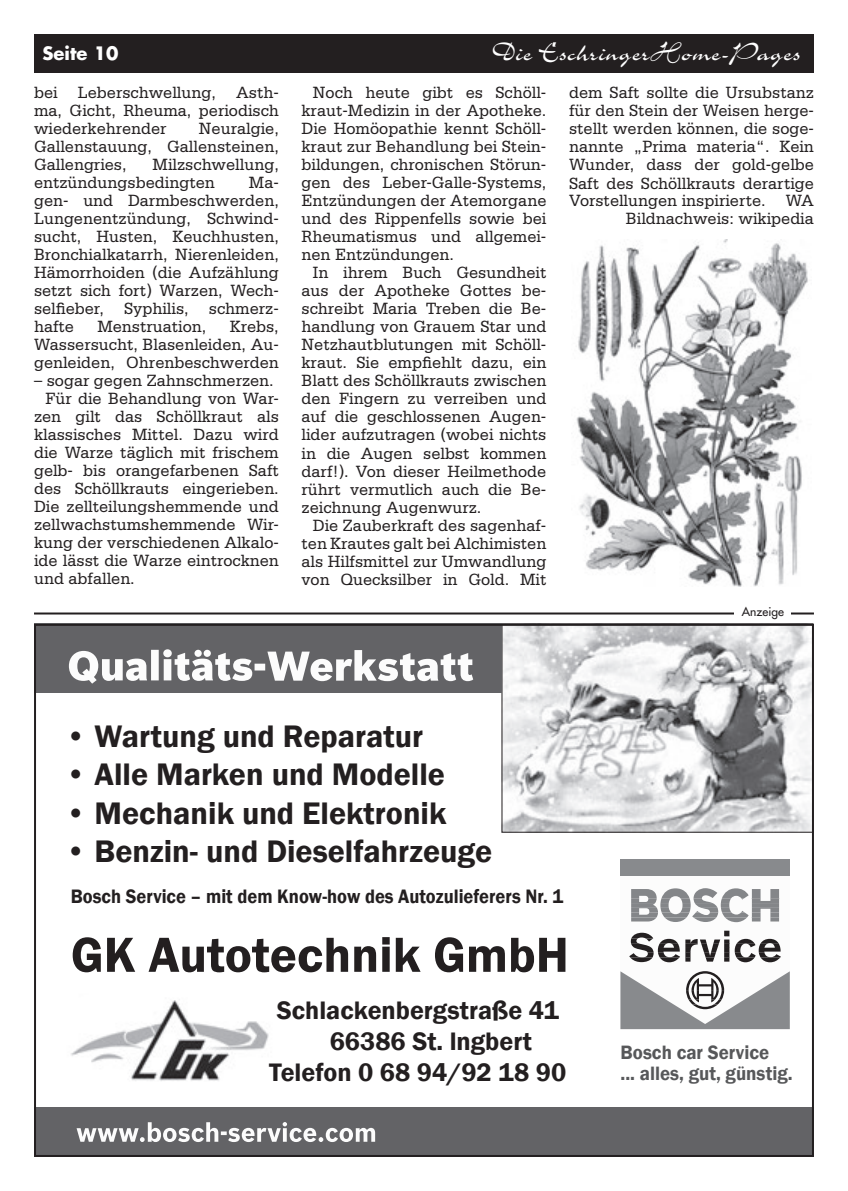
<style>
.page{position:relative;width:848px;height:1191px;background:#fff}
.page>*{position:absolute;margin:0;border:0;box-sizing:border-box;transform-origin:0 0}
.t1{font:600 51px "Franklin Gothic";color:#231f20}
.t2{font:600 32px "Franklin Gothic";color:#231f20}
.t3{font:29px "Charme LT";color:#fff}
.t4{font:600 26px "Franklin Gothic";color:#231f20}
.t5{font:600 20px "Franklin Gothic";color:#231f20;scale:.93 1}
.Grundtext{font:600 19.8px "Franklin Gothic";color:#57585a;scale:.95 1}
.t6{font:700 18px "Futura LT";color:#fff}
.Grundtext-2{font:17.2px/18px "Serifa LT";color:#231f20;text-align:justify;scale:.95 1}
.t7{font:12px "Futura LT";color:#231f20}
</style>
<div class="page">
<div style="left:34px;top:34px;width:780px;height:38px;background:#231f20"></div>
<svg style="left:503px;top:627px;width:308px;height:203px"></svg>
<div style="left:34px;top:624px;width:468px;height:69px;background:#636366"></div>
<svg style="left:69px;top:649px;width:404px;height:34px"></svg>
<div style="left:34px;top:1107px;width:779px;height:50px;background:#636366"></div>
<svg style="left:77px;top:1122px;width:298px;height:20px"></svg>
<svg style="left:631px;top:888px;width:148px;height:34px"></svg>
<svg style="left:629px;top:930px;width:152px;height:32px"></svg>
<svg style="left:620px;top:971px;width:169px;height:58px"></svg>
<div style="left:620px;top:859px;width:169px;height:17px;background:#888a8d"></div>
<svg style="left:71px;top:1000px;width:198px;height:81px"></svg>
<hr style="left:34px;top:612px;width:780px;height:2px;background:#231f20">
<div style="left:734px;top:607px;width:57px;height:13px;background:#fff"></div>
<img style="left:576px;top:240px;width:232px;height:347px">
<p class="t6" style="left:43px;top:42px;width:77px">Seite 10</p>
<p class="t3" style="left:492px;top:38px;width:310px">Die EschringerHome-Pages</p>
<p class="Grundtext-2" style="left:34px;top:84px;width:259px">bei Leberschwellung, Asth&shy;ma, Gicht, Rheuma, periodisch wiederkehrender</p>
<p class="Grundtext-2" style="left:34px;top:120px;width:259px;text-indent:165px">Neuralgie, Gallenstauung, Gallensteinen, Gallengries,</p>
<p class="Grundtext-2" style="left:34px;top:156px;width:259px;text-indent:119px">Milzschwellung, entzündungsbedingten</p>
<p class="Grundtext-2" style="left:34px;top:174px;width:259px;text-indent:215px">Ma&shy;gen- und Darmbeschwerden, Lungenentzündung, Schwind&shy;sucht, Husten, Keuchhusten, Bronchialkatarrh, Nierenleiden, Hämorrhoiden (die Aufzählung setzt sich fort) Warzen, Wech&shy;selfieber, Syphilis, schmerz&shy;hafte</p>
<p class="Grundtext-2" style="left:34px;top:318px;width:259px;text-indent:196px">Krebs, Wassersucht, Blasenleiden, Au&shy;genleiden, Ohrenbeschwerden</p>
<p class="Grundtext-2" style="left:34px;top:372px;width:254px">– sogar gegen Zahnschmerzen.</p>
<p class="Grundtext-2" style="left:34px;top:390px;width:259px;text-indent:11px">Für die Behandlung von War&shy;zen gilt das Schöllkraut als klassisches Mittel. Dazu wird die Warze täglich mit frischem gelb- bis orangefarbenen Saft des Schöllkrauts eingerieben.<br>Die zellteilungshemmende und zellwachstumshemmende Wir&shy;kung der verschiedenen Alkalo&shy;ide lässt die Warze eintrocknen und abfallen.</p>
<p class="Grundtext-2" style="left:97px;top:318px;width:116px">Menstruation,</p>
<p class="Grundtext-2" style="left:301px;top:84px;width:259px;text-indent:11px">Noch heute gibt es Schöll&shy;kraut-Medizin in der Apotheke.<br>Die Homöopathie kennt Schöll&shy;kraut zur Behandlung bei Stein&shy;bildungen, chronischen Störun&shy;gen des Leber-Galle-Systems, Entzündungen der Atemorgane und des Rippenfells sowie bei Rheumatismus und allgemei&shy;nen Entzündungen.</p>
<p class="Grundtext-2" style="left:301px;top:264px;width:259px;text-indent:11px">In ihrem Buch Gesundheit aus der Apotheke Gottes be&shy;schreibt Maria Treben die Be&shy;handlung von Grauem Star und Netzhautblutungen mit Schöll&shy;kraut. Sie empfiehlt dazu, ein Blatt des Schöllkrauts zwischen den Fingern zu verreiben und auf die geschlossenen Augen&shy;lider aufzutragen (wobei nichts in die Augen selbst kommen darf!). Von dieser Heilmethode rührt vermutlich auch die Be&shy;zeichnung Augenwurz.</p>
<p class="Grundtext-2" style="left:301px;top:516px;width:259px;text-indent:11px">Die Zauberkraft des sagenhaf&shy;ten Krautes galt bei Alchimisten als Hilfsmittel zur Umwandlung von Quecksilber in Gold. Mit</p>
<p class="Grundtext-2" style="left:569px;top:84px;width:259px">dem Saft sollte die Ursubstanz für den Stein der Weisen herge&shy;stellt werden können, die soge&shy;nannte „Prima materia“. Kein Wunder, dass der gold-gelbe Saft des Schöllkrauts derartige Vorstellungen inspirierte. WA</p>
<p class="Grundtext-2" style="left:626px;top:210px;width:199px">Bildnachweis: wikipedia</p>
<p class="t7" style="left:741px;top:604px;width:44px">Anzeige</p>
<p class="t2" style="left:65px;top:716px;width:359px">• Wartung und Reparatur</p>
<p class="t2" style="left:65px;top:755px;width:381px">• Alle Marken und Modelle</p>
<p class="t2" style="left:65px;top:793px;width:383px">• Mechanik und Elektronik</p>
<p class="t2" style="left:65px;top:831px;width:429px">• Benzin- und Dieselfahrzeuge</p>
<p class="t5" style="left:71px;top:884px;width:531px">Bosch Service – mit dem Know-how des Autozulieferers Nr. 1</p>
<p class="t1" style="left:71px;top:923px;width:499px">GK Autotechnik GmbH</p>
<p class="t4" style="left:277px;top:994px;width:284px">Schlackenbergstraße 41</p>
<p class="t4" style="left:329px;top:1025px;width:204px">66386 St. lngbert</p>
<p class="t4" style="left:269px;top:1056px;width:298px">Telefon 0 68 94/92 18 90</p>
<p class="Grundtext" style="left:620px;top:1040px;width:158px">Bosch car Service</p>
<p class="Grundtext" style="left:620px;top:1061px;width:182px">... alles, gut, günstig.</p>
</div>
